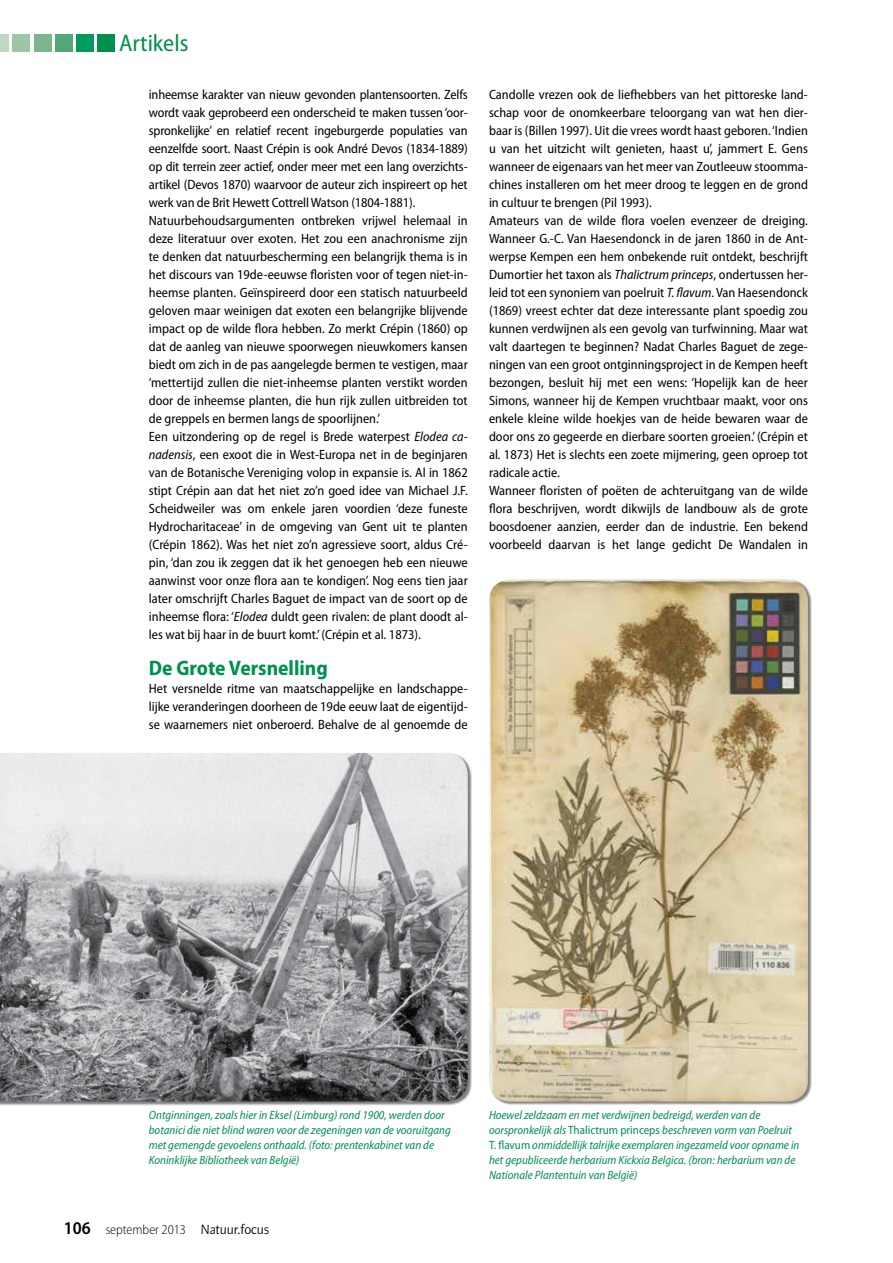
<style>
.page{position:relative;width:893px;height:1263px;background:#fff}
.page>*{position:absolute;margin:0;border:0;box-sizing:border-box;transform-origin:0 0}
.t1{font:semi-condensed 24px "Myriad Pro";color:#00904d}
.t2{font:700 semi-condensed 21px "Myriad Pro";color:#00904d}
.t3{font:semi-condensed 13.5px/18px "Myriad Pro";color:#000}
.t4{font:300 semi-condensed 13.5px "Myriad Pro";color:#000}
.t5{font:italic semi-condensed 12px/15px "Myriad Pro";color:#00904d}
.s1{font-style:italic}
.s2{font-weight:600;font-size:18px}
.s3{font-family:"Beo Sans R11";font-weight:400;font-stretch:normal;font-size:15px}
.s4{font-style:normal}
</style>
<div class="page">
<div style="left:0;top:753px;width:472px;height:353px;background:#000;opacity:.5"></div>
<img style="left:0;top:753px;width:468px;height:348px">
<div style="left:489px;top:580px;width:323px;height:526px;background:#000;opacity:.5"></div>
<img style="left:489px;top:579px;width:319px;height:522px">
<div style="left:98px;top:34px;width:17px;height:17px;background:#00904d"></div>
<div style="left:77px;top:34px;width:17px;height:17px;background:#039a5d"></div>
<div style="left:55px;top:34px;width:17px;height:17px;background:#53a675"></div>
<div style="left:34px;top:34px;width:17px;height:17px;background:#7ab58d"></div>
<div style="left:13px;top:34px;width:17px;height:17px;background:#9dc5a7"></div>
<div style="left:0;top:34px;width:9px;height:17px;background:#c0d7c4"></div>
<h1 class="t1" style="left:119px;top:30px;width:71px">Artikels</h1>
<p class="t3" style="left:149px;top:86px;width:320px">inheemse karakter van nieuw gevonden plantensoorten. Zelfs wordt vaak geprobeerd een onderscheid te maken tussen ‘oor&shy;spronkelijke’ en relatief recent ingeburgerde populaties van eenzelfde soort. Naast Crépin is ook André Devos (1834-1889) op dit terrein zeer actief, onder meer met een lang overzichts&shy;artikel (Devos 1870) waarvoor de auteur zich inspireert op het werk van de Brit Hewett Cottrell Watson (1804-1881).<br>Natuurbehoudsargumenten ontbreken vrijwel helemaal in deze literatuur over exoten. Het zou een anachronisme zijn te denken dat natuurbescherming een belangrijk thema is in het discours van 19de-eeuwse floristen voor of tegen niet-in&shy;heemse planten. Geïnspireerd door een statisch natuurbeeld geloven maar weinigen dat exoten een belangrijke blijvende impact op de wilde flora hebben. Zo merkt Crépin (1860) op dat de aanleg van nieuwe spoorwegen nieuwkomers kansen biedt om zich in de pas aangelegde bermen te vestigen, maar ‘mettertijd zullen die niet-inheemse planten verstikt worden door de inheemse planten, die hun rijk zullen uitbreiden tot de greppels en bermen langs de spoorlijnen.’<br>Een uitzondering op de regel is Brede waterpest <span class="s1">Elodea ca&shy;nadensis</span>, een exoot die in West-Europa net in de beginjaren van de Botanische Vereniging volop in expansie is. Al in 1862 stipt Crépin aan dat het niet zo’n goed idee van Michael J.F.<br>Scheidweiler was om enkele jaren voordien ‘deze funeste Hydrocharitaceae’ in de omgeving van Gent uit te planten (Crépin 1862). Was het niet zo’n agressieve soort, aldus Cré&shy;pin, ‘dan zou ik zeggen dat ik het genoegen heb een nieuwe aanwinst voor onze flora aan te kondigen’. Nog eens tien jaar later omschrijft Charles Baguet de impact van de soort op de inheemse flora: ‘<span class="s1">Elodea</span> duldt geen rivalen: de plant doodt al&shy;les wat bij haar in de buurt komt.’ (Crépin et al. 1873).</p>
<h2 class="t2" style="left:149px;top:656px;width:180px">De Grote Versnelling</h2>
<p class="t3" style="left:149px;top:680px;width:320px;text-align:justify">Het versnelde ritme van maatschappelijke en landschappe&shy;lijke veranderingen doorheen de 19de eeuw laat de eigentijd&shy;se waarnemers niet onberoerd. Behalve de al genoemde de</p>
<p class="t3" style="left:489px;top:86px;width:320px">Candolle vrezen ook de liefhebbers van het pittoreske land&shy;schap voor de onomkeerbare teloorgang van wat hen dier&shy;baar is (Billen 1997). Uit die vrees wordt haast geboren. ‘Indien u van het uitzicht wilt genieten, haast u’, jammert E. Gens wanneer de eigenaars van het meer van Zoutleeuw stoomma&shy;chines installeren om het meer droog te leggen en de grond in cultuur te brengen (Pil 1993).<br>Amateurs van de wilde flora voelen evenzeer de dreiging.<br>Wanneer G.-C. Van Haesendonck in de jaren 1860 in de Ant&shy;werpse Kempen een hem onbekende ruit ontdekt, beschrijft Dumortier het taxon als <span class="s1">Thalictrum princeps</span>, ondertussen her&shy;leid tot een synoniem van poelruit <span class="s1">T. flavum</span>. Van Haesendonck (1869) vreest echter dat deze interessante plant spoedig zou kunnen verdwijnen als een gevolg van turfwinning. Maar wat valt daartegen te beginnen? Nadat Charles Baguet de zege&shy;ningen van een groot ontginningsproject in de Kempen heeft bezongen, besluit hij met een wens: ‘Hopelijk kan de heer Simons, wanneer hij de Kempen vruchtbaar maakt, voor ons enkele kleine wilde hoekjes van de heide bewaren waar de door ons zo gegeerde en dierbare soorten groeien.’ (Crépin et al. 1873) Het is slechts een zoete mijmering, geen oproep tot radicale actie.<br>Wanneer floristen of poëten de achteruitgang van de wilde flora beschrijven, wordt dikwijls de landbouw als de grote boosdoener aanzien, eerder dan de industrie. Een bekend voorbeeld daarvan is het lange gedicht De Wandalen in</p>
<p class="t5" style="left:149px;top:1108px;width:304px">Ontginningen, zoals hier in Eksel (Limburg) rond 1900, werden door botanici die niet blind waren voor de zegeningen van de vooruitgang met gemengde gevoelens onthaald. (foto: prentenkabinet van de Koninklijke Bibliotheek van België)</p>
<p class="t4" style="left:64px;top:1222px;width:207px"><span class="s2">106</span> september 2013 <span class="s3">Natuur.focus</span></p>
<p class="t5" style="left:489px;top:1108px;width:312px">Hoewel zeldzaam en met verdwijnen bedreigd, werden van de oorspronkelijk als <span class="s4">Thalictrum princeps</span> beschreven vorm van Poelruit <span class="s4">T. flavum</span> onmiddellijk talrijke exemplaren ingezameld voor opname in het gepubliceerde herbarium Kickxia Belgica. (bron: herbarium van de Nationale Plantentuin van België)</p>
</div>
